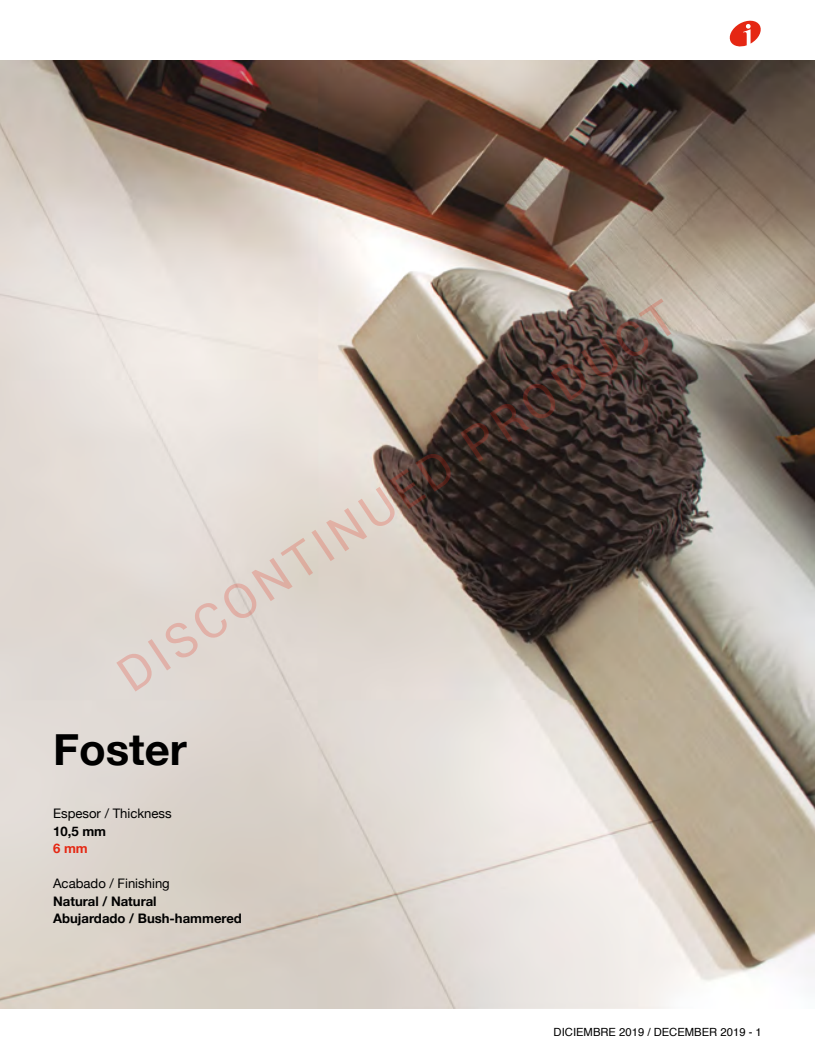
<style>
.page{position:relative;width:815px;height:1063px;background:#fff}
.page>*{position:absolute;margin:0;border:0;box-sizing:border-box;transform-origin:0 0}
.t1{font:700 43.75px "Helvetica Neue";color:#000}
.t2{font:700 13.12px/17.5px "Helvetica Neue";color:#000}
.t3{font:13.12px "Helvetica Neue";color:#000}
.t4{font:700 13.12px "Helvetica Neue";color:#e52713}
.t5{font:11.25px "Helvetica";color:#000}
</style>
<div class="page">
<img style="left:0;top:60px;width:815px;height:949px">
<svg style="left:729px;top:20px;width:32px;height:27px"></svg>
<svg style="left:116px;top:298px;width:555px;height:394px;background:#a89d95"></svg>
<h1 class="t1" style="left:53px;top:716px;width:135px">Foster</h1>
<p class="t3" style="left:53px;top:804px;width:120px">Espesor / Thickness</p>
<p class="t2" style="left:53px;top:823px;width:54px">10,5 mm</p>
<p class="t4" style="left:53px;top:839px;width:36px">6 mm</p>
<p class="t3" style="left:53px;top:874px;width:118px">Acabado / Finishing</p>
<p class="t2" style="left:53px;top:893px;width:190px">Natural / Natural<br>Abujardado / Bush-hammered</p>
<p class="t5" style="left:554px;top:1023px;width:210px">DICIEMBRE 2019 / DECEMBER 2019 - 1</p>
</div>
